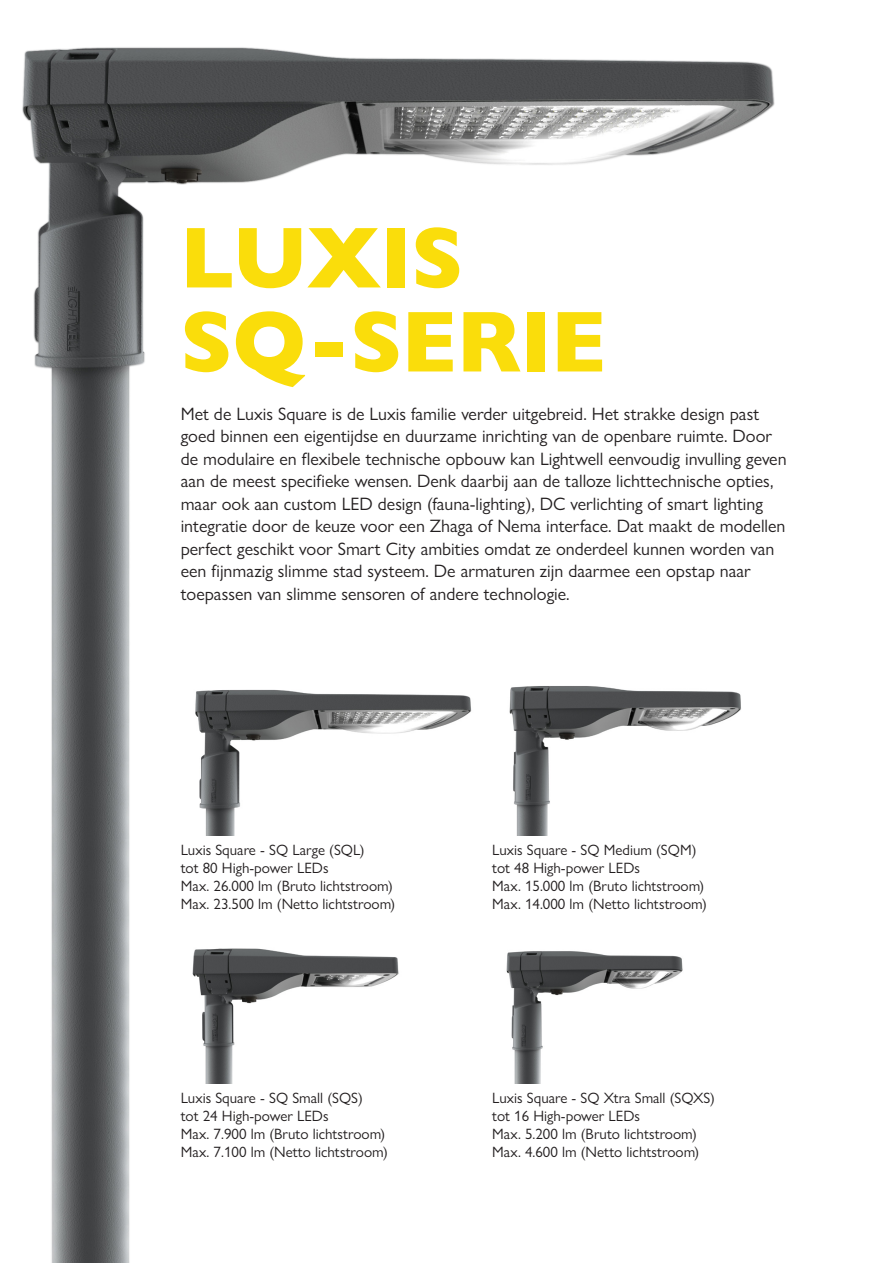
<style>
.page{position:relative;width:893px;height:1263px;background:#fff}
.page>*{position:absolute;margin:0;border:0;box-sizing:border-box;transform-origin:0 0}
.Section_Title{font:800 87px "Gill Sans Nova";color:#fadd0b}
.Standaard{font:18px/22.5px "Gill Sans Nova";color:#231f20}
.References{font:15px "Gill Sans Nova";color:#231f20}
</style>
<div class="page">
<img style="left:22px;top:47px;width:753px;height:1216px">
<img style="left:492px;top:947px;width:224px;height:136px">
<img style="left:181px;top:945px;width:251px;height:139px">
<img style="left:492px;top:676px;width:283px;height:159px">
<img style="left:181px;top:681px;width:294px;height:154px">
<p class="Section_Title" style="left:181px;top:203px;width:284px">LUXIS</p>
<p class="Section_Title" style="left:181px;top:287px;width:427px">SQ-SERIE</p>
<p class="Standaard" style="left:181px;top:402px;width:607px">Met de Luxis Square is de Luxis familie verder uitgebreid. Het strakke design past goed binnen een eigentijdse en duurzame inrichting van de openbare ruimte. Door de modulaire en flexibele technische opbouw kan Lightwell eenvoudig invulling geven aan de meest specifieke wensen. Denk daarbij aan de talloze lichttechnische opties, maar ook aan custom LED design (fauna-lighting), DC verlichting of smart lighting integratie door de keuze voor een Zhaga of Nema interface. Dat maakt de modellen perfect geschikt voor Smart City ambities omdat ze onderdeel kunnen worden van een fijnmazig slimme stad systeem. De armaturen zijn daarmee een opstap naar toepassen van slimme sensoren of andere technologie.</p>
<p class="References" style="left:181px;top:841px;width:185px">Luxis Square - SQ Large (SQL)</p>
<p class="References" style="left:181px;top:859px;width:149px">tot 80 High-power LEDs</p>
<p class="References" style="left:181px;top:877px;width:214px">Max. 26.000 lm (Bruto lichtstroom)</p>
<p class="References" style="left:181px;top:895px;width:216px">Max. 23.500 lm (Netto lichtstroom)</p>
<p class="References" style="left:181px;top:1089px;width:184px">Luxis Square - SQ Small (SQS)</p>
<p class="References" style="left:181px;top:1107px;width:149px">tot 24 High-power LEDs</p>
<p class="References" style="left:181px;top:1125px;width:206px">Max. 7.900 lm (Bruto lichtstroom)</p>
<p class="References" style="left:181px;top:1143px;width:209px">Max. 7.100 lm (Netto lichtstroom)</p>
<p class="References" style="left:492px;top:841px;width:206px">Luxis Square - SQ Medium (SQM)</p>
<p class="References" style="left:492px;top:859px;width:149px">tot 48 High-power LEDs</p>
<p class="References" style="left:492px;top:877px;width:214px">Max. 15.000 lm (Bruto lichtstroom)</p>
<p class="References" style="left:492px;top:895px;width:216px">Max. 14.000 lm (Netto lichtstroom)</p>
<p class="References" style="left:492px;top:1089px;width:224px">Luxis Square - SQ Xtra Small (SQXS)</p>
<p class="References" style="left:492px;top:1107px;width:149px">tot 16 High-power LEDs</p>
<p class="References" style="left:492px;top:1125px;width:206px">Max. 5.200 lm (Bruto lichtstroom)</p>
<p class="References" style="left:492px;top:1143px;width:209px">Max. 4.600 lm (Netto lichtstroom)</p>
</div>
